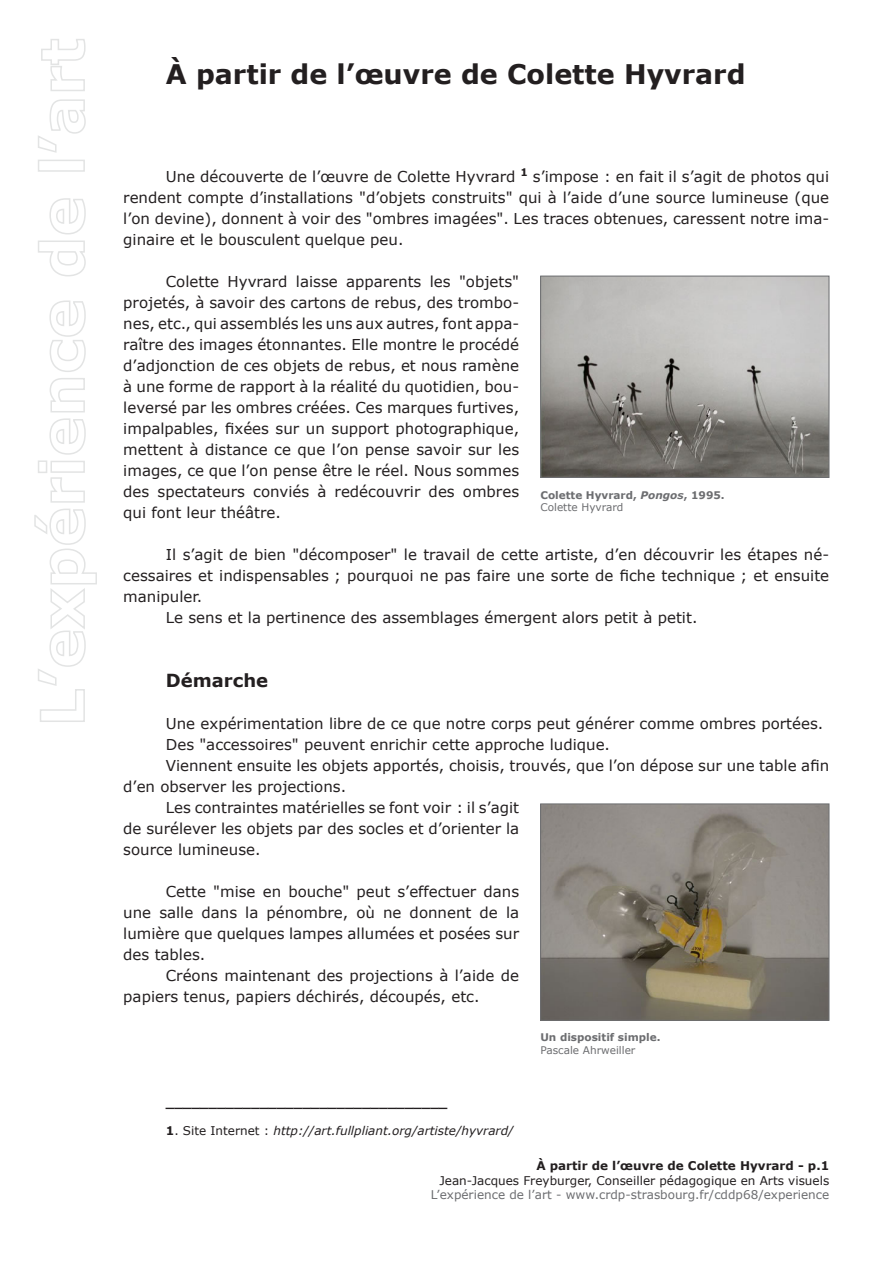
<style>
.page{position:relative;width:893px;height:1263px;background:#fff}
.page>*{position:absolute;margin:0;border:0;box-sizing:border-box;transform-origin:0 0}
.t1{font:700 27px "Verdana";color:#231f20}
.t2{font:700 18px "Verdana";color:#231f20}
.t3{font:15px/21px "Verdana";color:#231f20;text-align:justify}
.t4{font:700 12px "Verdana";color:#231f20}
.t5{font:12px "Verdana";color:#6c6d70}
.t6{font:12px "Verdana";color:#231f20}
.t7{font:italic 12px "Verdana";color:#231f20}
.t8{font:700 10.5px "Verdana";color:#6c6d70}
.t9{font:10.5px "Verdana";color:#6c6d70}
.s1{font-style:italic}
.s2{font-weight:700;font-style:normal}
.s3{font-style:normal}
</style>
<div class="page">
<img style="left:542px;top:278px;width:285px;height:198px">
<div style="left:540px;top:276px;width:289px;height:202px;border:1px solid #6c6d70"></div>
<svg style="left:34px;top:300px;width:63px;height:422px"></svg>
<svg style="left:38px;top:198px;width:48px;height:79px"></svg>
<div style="left:38px;top:160px;width:47px;height:12px;border:2px solid #e3e4e4"></div>
<svg style="left:38px;top:99px;width:48px;height:54px"></svg>
<svg style="left:41px;top:39px;width:45px;height:52px"></svg>
<img style="left:542px;top:806px;width:285px;height:212px">
<div style="left:540px;top:804px;width:289px;height:216px;border:1px solid #6c6d70"></div>
<p class="t1" style="left:166px;top:57px;width:581px">À partir de l’œuvre de Colette Hyvrard</p>
<p class="t3" style="left:123px;top:165px;width:707px;text-indent:43px">Une découverte de l’œuvre de Colette Hyvrard <sup>1</sup> s’impose : en fait il s’agit de photos qui rendent compte d’installations "d’objets construits" qui à l’aide d’une source lumineuse (que l’on devine), donnent à voir des "ombres imagées". Les traces obtenues, caressent notre ima&shy;ginaire et le bousculent quelque peu.</p>
<p class="t3" style="left:123px;top:270px;width:397px;text-indent:43px">Colette Hyvrard laisse apparents les "objets" projetés, à savoir des cartons de rebus, des trombo&shy;nes, etc., qui assemblés les uns aux autres, font appa&shy;raître des images étonnantes. Elle montre le procédé d’adjonction de ces objets de rebus, et nous ramène à une forme de rapport à la réalité du quotidien, bou&shy;leversé par les ombres créées. Ces marques furtives, impalpables, fixées sur un support photographique, mettent à distance ce que l’on pense savoir sur les images, ce que l’on pense être le réel. Nous sommes des spectateurs conviés à redécouvrir des ombres qui font leur théâtre.</p>
<p class="t3" style="left:123px;top:544px;width:707px;text-indent:43px">Il s’agit de bien "décomposer" le travail de cette artiste, d’en découvrir les étapes né&shy;cessaires et indispensables ; pourquoi ne pas faire une sorte de fiche technique ; et ensuite manipuler.</p>
<p class="t3" style="left:166px;top:607px;width:533px">Le sens et la pertinence des assemblages émergent alors petit à petit.</p>
<p class="t8" style="left:540px;top:488px;width:186px">Colette Hyvrard, <span class="s1">Pongos</span>, 1995.</p>
<p class="t9" style="left:540px;top:501px;width:85px">Colette Hyvrard</p>
<p class="t2" style="left:166px;top:669px;width:104px">Démarche</p>
<p class="t3" style="left:166px;top:712px;width:659px">Une expérimentation libre de ce que notre corps peut générer comme ombres portées.</p>
<p class="t3" style="left:166px;top:733px;width:446px">Des "accessoires" peuvent enrichir cette approche ludique.</p>
<p class="t3" style="left:123px;top:754px;width:707px;text-indent:43px">Viennent ensuite les objets apportés, choisis, trouvés, que l’on dépose sur une table afin d’en observer les projections.</p>
<p class="t3" style="left:123px;top:796px;width:397px;text-indent:43px">Les contraintes matérielles se font voir : il s’agit de surélever les objets par des socles et d’orienter la source lumineuse.</p>
<p class="t3" style="left:123px;top:881px;width:397px;text-indent:43px">Cette "mise en bouche" peut s’effectuer dans une salle dans la pénombre, où ne donnent de la lumière que quelques lampes allumées et posées sur des tables.</p>
<p class="t3" style="left:123px;top:965px;width:397px;text-indent:43px">Créons maintenant des projections à l’aide de papiers tenus, papiers déchirés, découpés, etc.</p>
<p class="t4" style="left:166px;top:1094px;width:283px">_________________________________</p>
<p class="t7" style="left:166px;top:1123px;width:349px"><span class="s2">1</span><span class="s3">. Site Internet :</span> http://art.fullpliant.org/artiste/hyvrard/</p>
<p class="t8" style="left:540px;top:1031px;width:122px">Un dispositif simple.</p>
<p class="t9" style="left:540px;top:1043px;width:97px">Pascale Ahrweiller</p>
<p class="t4" style="left:536px;top:1158px;width:294px">À partir de l’œuvre de Colette Hyvrard - p.1</p>
<p class="t6" style="left:439px;top:1173px;width:391px">Jean-Jacques Freyburger, Conseiller pédagogique en Arts visuels</p>
<p class="t5" style="left:431px;top:1187px;width:400px">L’expérience de l’art - www.crdp-strasbourg.fr/cddp68/experience</p>
</div>
